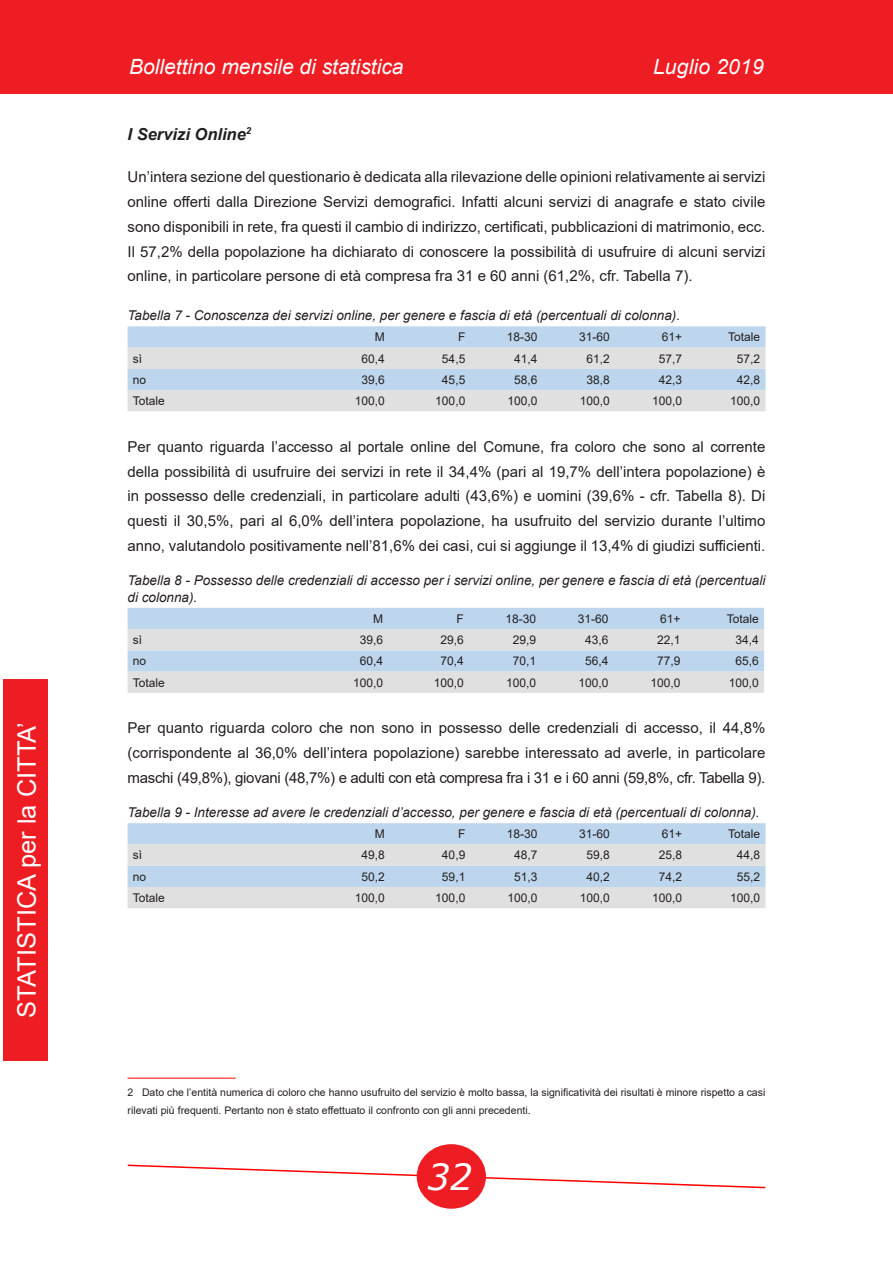
<style>
.page{position:relative;width:893px;height:1263px;background:#fff}
.page>*{position:absolute;margin:0;border:0;box-sizing:border-box;transform-origin:0 0}
.t1{font:italic 36px "Verdana";color:#fff}
.t2{font:25.5px "Arial";color:#fff}
.t3{font:italic 21px "Arial";color:#fff}
.titoli_2{font:italic 700 16.5px "Arial";color:#231f20}
.testo{font:15px/24.8px "Arial";color:#231f20;text-align:justify}
.didascalie{font:italic 13.5px/16.5px "Arial";color:#231f20}
.testo_tabelle{font:12px "Arial";color:#231f20}
.note{font:10.5px/18px "Arial";color:#231f20}
</style>
<div class="page">
<div style="left:0;top:0;width:893px;height:94px;background:#ee1d23"></div>
<svg style="left:127px;top:1164px;width:639px;height:25px"></svg>
<div style="left:3px;top:679px;width:45px;height:382px;background:#ee1d23"></div>
<div style="left:417px;top:1144px;width:69px;height:65px;background:#ee1d23;border-radius:50%"></div>
<svg style="left:128px;top:326px;width:637px;height:85px;background:#cedbe7"></svg>
<svg style="left:128px;top:608px;width:636px;height:85px;background:#cedbe7"></svg>
<svg style="left:128px;top:823px;width:637px;height:85px;background:#cedbe7"></svg>
<hr style="left:128px;top:1078px;width:108px;height:1px;background:#f00">
<h2 class="t2" style="left:9px;top:1017px;width:297px;rotate:-90deg">STATISTICA per la CITTA’</h2>
<h3 class="t3" style="left:129px;top:53px;width:276px">Bollettino mensile di statistica</h3>
<h3 class="t3" style="left:653px;top:53px;width:112px">Luglio 2019</h3>
<p class="titoli_2" style="left:128px;top:123px;width:125px">I Servizi Online<sup>2</sup></p>
<p class="testo" style="left:128px;top:165px;width:639px">Un’intera sezione del questionario è dedicata alla rilevazione delle opinioni relativamente ai servizi online offerti dalla Direzione Servizi demografici. Infatti alcuni servizi di anagrafe e stato civile sono disponibili in rete, fra questi il cambio di indirizzo, certificati, pubblicazioni di matrimonio, ecc.</p>
<p class="testo" style="left:128px;top:239px;width:639px">Il 57,2% della popolazione ha dichiarato di conoscere la possibilità di usufruire di alcuni servizi online, in particolare persone di età compresa fra 31 e 60 anni (61,2%, cfr. Tabella 7).</p>
<p class="didascalie" style="left:128px;top:308px;width:554px">Tabella 7 - Conoscenza dei servizi online, per genere e fascia di età (percentuali di colonna).</p>
<p class="testo_tabelle" style="left:375px;top:329px;width:11px">M</p>
<p class="testo_tabelle" style="left:458px;top:329px;width:9px">F</p>
<p class="testo_tabelle" style="left:507px;top:329px;width:32px">18-30</p>
<p class="testo_tabelle" style="left:579px;top:329px;width:32px">31-60</p>
<p class="testo_tabelle" style="left:662px;top:329px;width:22px">61+</p>
<p class="testo_tabelle" style="left:728px;top:329px;width:34px">Totale</p>
<p class="testo_tabelle" style="left:133px;top:350px;width:11px">sì</p>
<p class="testo_tabelle" style="left:361px;top:350px;width:25px">60,4</p>
<p class="testo_tabelle" style="left:442px;top:350px;width:25px">54,5</p>
<p class="testo_tabelle" style="left:514px;top:350px;width:25px">41,4</p>
<p class="testo_tabelle" style="left:586px;top:350px;width:25px">61,2</p>
<p class="testo_tabelle" style="left:659px;top:350px;width:25px">57,7</p>
<p class="testo_tabelle" style="left:737px;top:350px;width:25px">57,2</p>
<p class="testo_tabelle" style="left:133px;top:371px;width:15px">no</p>
<p class="testo_tabelle" style="left:361px;top:371px;width:25px">39,6</p>
<p class="testo_tabelle" style="left:442px;top:371px;width:25px">45,5</p>
<p class="testo_tabelle" style="left:514px;top:371px;width:25px">58,6</p>
<p class="testo_tabelle" style="left:586px;top:371px;width:25px">38,8</p>
<p class="testo_tabelle" style="left:659px;top:371px;width:25px">42,3</p>
<p class="testo_tabelle" style="left:737px;top:371px;width:25px">42,8</p>
<p class="testo_tabelle" style="left:133px;top:393px;width:34px">Totale</p>
<p class="testo_tabelle" style="left:355px;top:393px;width:32px">100,0</p>
<p class="testo_tabelle" style="left:435px;top:393px;width:32px">100,0</p>
<p class="testo_tabelle" style="left:508px;top:393px;width:32px">100,0</p>
<p class="testo_tabelle" style="left:580px;top:393px;width:32px">100,0</p>
<p class="testo_tabelle" style="left:652px;top:393px;width:32px">100,0</p>
<p class="testo_tabelle" style="left:730px;top:393px;width:32px">100,0</p>
<p class="testo" style="left:128px;top:434px;width:639px">Per quanto riguarda l’accesso al portale online del Comune, fra coloro che sono al corrente della possibilità di usufruire dei servizi in rete il 34,4% (pari al 19,7% dell’intera popolazione) è in possesso delle credenziali, in particolare adulti (43,6%) e uomini (39,6% - cfr. Tabella 8). Di questi il 30,5%, pari al 6,0% dell’intera popolazione, ha usufruito del servizio durante l’ultimo anno, valutandolo positivamente nell’81,6% dei casi, cui si aggiunge il 13,4% di giudizi sufficienti.</p>
<p class="didascalie" style="left:128px;top:572px;width:639px">Tabella 8 - Possesso delle credenziali di accesso per i servizi online, per genere e fascia di età (percentuali di colonna).</p>
<p class="testo_tabelle" style="left:373px;top:610px;width:11px">M</p>
<p class="testo_tabelle" style="left:457px;top:610px;width:9px">F</p>
<p class="testo_tabelle" style="left:505px;top:610px;width:32px">18-30</p>
<p class="testo_tabelle" style="left:578px;top:610px;width:32px">31-60</p>
<p class="testo_tabelle" style="left:660px;top:610px;width:22px">61+</p>
<p class="testo_tabelle" style="left:727px;top:610px;width:34px">Totale</p>
<p class="testo_tabelle" style="left:133px;top:631px;width:11px">sì</p>
<p class="testo_tabelle" style="left:360px;top:631px;width:25px">39,6</p>
<p class="testo_tabelle" style="left:441px;top:631px;width:25px">29,6</p>
<p class="testo_tabelle" style="left:513px;top:631px;width:25px">29,9</p>
<p class="testo_tabelle" style="left:585px;top:631px;width:25px">43,6</p>
<p class="testo_tabelle" style="left:657px;top:631px;width:25px">22,1</p>
<p class="testo_tabelle" style="left:735px;top:631px;width:25px">34,4</p>
<p class="testo_tabelle" style="left:133px;top:653px;width:15px">no</p>
<p class="testo_tabelle" style="left:360px;top:653px;width:25px">60,4</p>
<p class="testo_tabelle" style="left:441px;top:653px;width:25px">70,4</p>
<p class="testo_tabelle" style="left:513px;top:653px;width:25px">70,1</p>
<p class="testo_tabelle" style="left:585px;top:653px;width:25px">56,4</p>
<p class="testo_tabelle" style="left:657px;top:653px;width:25px">77,9</p>
<p class="testo_tabelle" style="left:735px;top:653px;width:25px">65,6</p>
<p class="testo_tabelle" style="left:133px;top:674px;width:34px">Totale</p>
<p class="testo_tabelle" style="left:353px;top:674px;width:32px">100,0</p>
<p class="testo_tabelle" style="left:434px;top:674px;width:32px">100,0</p>
<p class="testo_tabelle" style="left:506px;top:674px;width:32px">100,0</p>
<p class="testo_tabelle" style="left:578px;top:674px;width:32px">100,0</p>
<p class="testo_tabelle" style="left:651px;top:674px;width:32px">100,0</p>
<p class="testo_tabelle" style="left:729px;top:674px;width:32px">100,0</p>
<p class="testo" style="left:128px;top:715px;width:639px">Per quanto riguarda coloro che non sono in possesso delle credenziali di accesso, il 44,8% (corrispondente al 36,0% dell’intera popolazione) sarebbe interessato ad averle, in particolare maschi (49,8%), giovani (48,7%) e adulti con età compresa fra i 31 e i 60 anni (59,8%, cfr. Tabella 9).</p>
<p class="didascalie" style="left:128px;top:804px;width:634px">Tabella 9 - Interesse ad avere le credenziali d’accesso, per genere e fascia di età (percentuali di colonna).</p>
<p class="testo_tabelle" style="left:375px;top:826px;width:11px">M</p>
<p class="testo_tabelle" style="left:458px;top:826px;width:9px">F</p>
<p class="testo_tabelle" style="left:507px;top:826px;width:32px">18-30</p>
<p class="testo_tabelle" style="left:579px;top:826px;width:32px">31-60</p>
<p class="testo_tabelle" style="left:662px;top:826px;width:22px">61+</p>
<p class="testo_tabelle" style="left:728px;top:826px;width:34px">Totale</p>
<p class="testo_tabelle" style="left:133px;top:847px;width:11px">sì</p>
<p class="testo_tabelle" style="left:361px;top:847px;width:25px">49,8</p>
<p class="testo_tabelle" style="left:442px;top:847px;width:25px">40,9</p>
<p class="testo_tabelle" style="left:514px;top:847px;width:25px">48,7</p>
<p class="testo_tabelle" style="left:586px;top:847px;width:25px">59,8</p>
<p class="testo_tabelle" style="left:659px;top:847px;width:25px">25,8</p>
<p class="testo_tabelle" style="left:737px;top:847px;width:25px">44,8</p>
<p class="testo_tabelle" style="left:133px;top:868px;width:15px">no</p>
<p class="testo_tabelle" style="left:361px;top:868px;width:25px">50,2</p>
<p class="testo_tabelle" style="left:442px;top:868px;width:25px">59,1</p>
<p class="testo_tabelle" style="left:514px;top:868px;width:25px">51,3</p>
<p class="testo_tabelle" style="left:586px;top:868px;width:25px">40,2</p>
<p class="testo_tabelle" style="left:659px;top:868px;width:25px">74,2</p>
<p class="testo_tabelle" style="left:737px;top:868px;width:25px">55,2</p>
<p class="testo_tabelle" style="left:133px;top:889px;width:34px">Totale</p>
<p class="testo_tabelle" style="left:355px;top:889px;width:32px">100,0</p>
<p class="testo_tabelle" style="left:435px;top:889px;width:32px">100,0</p>
<p class="testo_tabelle" style="left:508px;top:889px;width:32px">100,0</p>
<p class="testo_tabelle" style="left:580px;top:889px;width:32px">100,0</p>
<p class="testo_tabelle" style="left:652px;top:889px;width:32px">100,0</p>
<p class="testo_tabelle" style="left:730px;top:889px;width:32px">100,0</p>
<p class="note" style="left:128px;top:1083px;width:639px">2 Dato che l’entità numerica di coloro che hanno usufruito del servizio è molto bassa, la significatività dei risultati è minore rispetto a casi rilevati più frequenti. Pertanto non è stato effettuato il confronto con gli anni precedenti.</p>
<h1 class="t1" style="left:427px;top:1152px;width:47px">32</h1>
</div>
